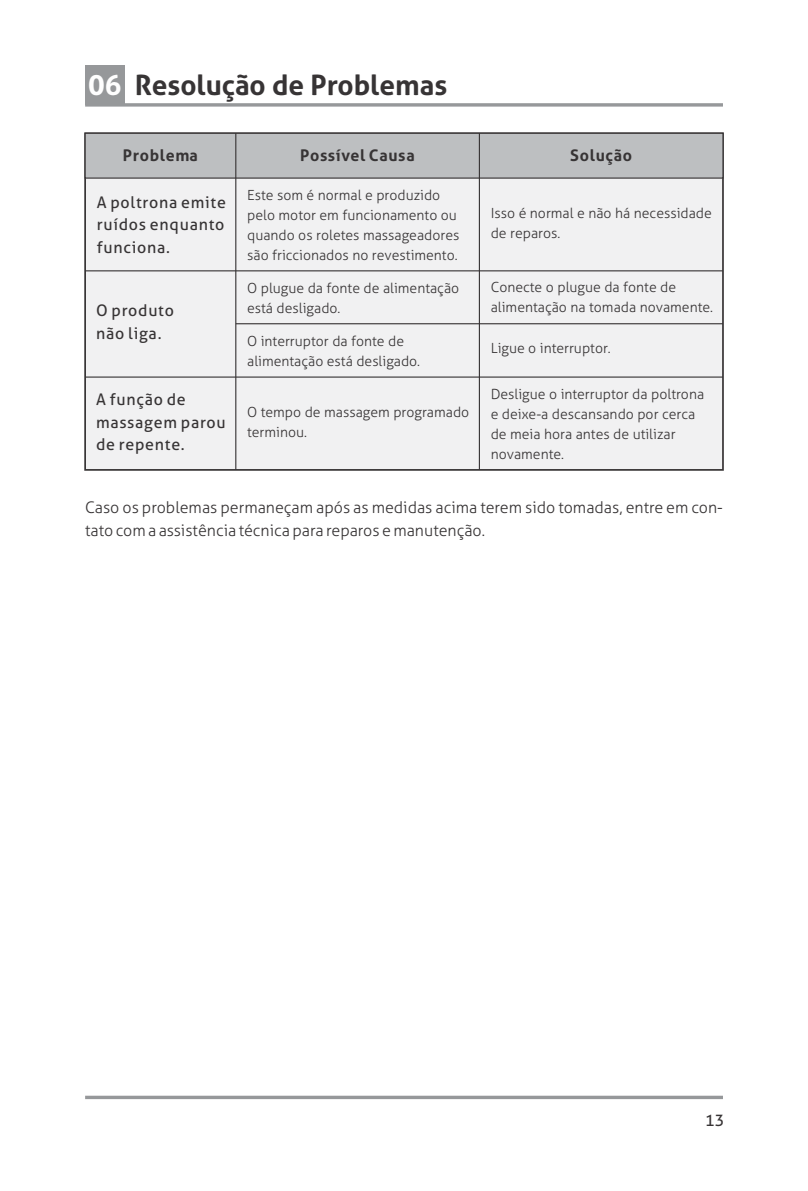
<style>
.page{position:relative;width:808px;height:1191px;background:#fff}
.page>*{position:absolute;margin:0;border:0;box-sizing:border-box;transform-origin:0 0}
.t1{font:700 28px "Aller";color:#373435}
.t2{font:300 16px/22.8px "Aller";color:#373435}
.t3{font:16px/22.8px "Aller";letter-spacing:.045em;color:#373435}
.t4{font:700 16px "Aller";letter-spacing:.045em;color:#373435}
.t5{font:300 14px/20px "Aller";color:#373435}
.s1{color:#fefefe}
</style>
<div class="page">
<div style="left:84px;top:179px;width:640px;height:292px;background:#f1f1f2"></div>
<svg style="left:84px;top:132px;width:640px;height:47px;background:#b5b6b8"></svg>
<svg style="left:85px;top:1095px;width:638px;height:4px;background:#a8aaac"></svg>
<svg style="left:85px;top:103px;width:638px;height:4px;background:#a5a7a8"></svg>
<div style="left:85px;top:65px;width:40px;height:40px;background:#96989a"></div>
<hr style="left:85px;top:270px;width:638px;height:1px;background:#373435">
<hr style="left:236px;top:323px;width:487px;height:1px;background:#373435">
<hr style="left:85px;top:376px;width:638px;height:2px;background:#373435">
<hr style="left:235px;top:133px;width:1px;height:337px;background:#373435">
<hr style="left:479px;top:133px;width:1px;height:337px;background:#373435">
<h1 class="t1" style="left:88px;top:74px;width:361px"><span class="s1">06</span> Resolução de Problemas</h1>
<p class="t4" style="left:123px;top:150px;width:77px">Problem a</p>
<p class="t4" style="left:300px;top:150px;width:116px">Possível Causa</p>
<p class="t4" style="left:570px;top:150px;width:63px">Solução</p>
<p class="t3" style="left:97px;top:192px;width:131px;text-align:justify">A poltrona emite ruídos enquanto funciona.</p>
<p class="t5" style="left:247px;top:186px;width:214px">Este som é normal e produzido pelo motor em funcionamento ou quando os roletes massageadores são friccionados no revestimento.</p>
<p class="t5" style="left:247px;top:279px;width:214px">O plugue da fonte de alimentação está desligado.</p>
<p class="t5" style="left:247px;top:332px;width:174px">O interruptor da fonte de alimentação está desligado.</p>
<p class="t5" style="left:247px;top:404px;width:224px">O tempo de massagem programado terminou.</p>
<p class="t5" style="left:491px;top:205px;width:223px">Isso é normal e não há necessidade de reparos.</p>
<p class="t5" style="left:491px;top:279px;width:224px">Conecte o plugue da fonte de alimentação na tomada novamente.</p>
<p class="t5" style="left:491px;top:339px;width:122px">Ligue o interruptor.</p>
<p class="t5" style="left:491px;top:385px;width:215px">Desligue o interruptor da poltrona e deixe-a descansando por cerca de meia hora antes de utilizar novamente.</p>
<p class="t3" style="left:96px;top:301px;width:79px">O produto não liga.</p>
<p class="t3" style="left:96px;top:389px;width:131px">A função de massagem parou de repente.</p>
<p class="t2" style="left:85px;top:498px;width:639px">Caso os problemas permaneçam após as medidas acima terem sido tomadas, entre em con&shy;tato com a assistência técnica para reparos e manutenção.</p>
<p class="t3" style="left:705px;top:1110px;width:21px">13</p>
</div>
